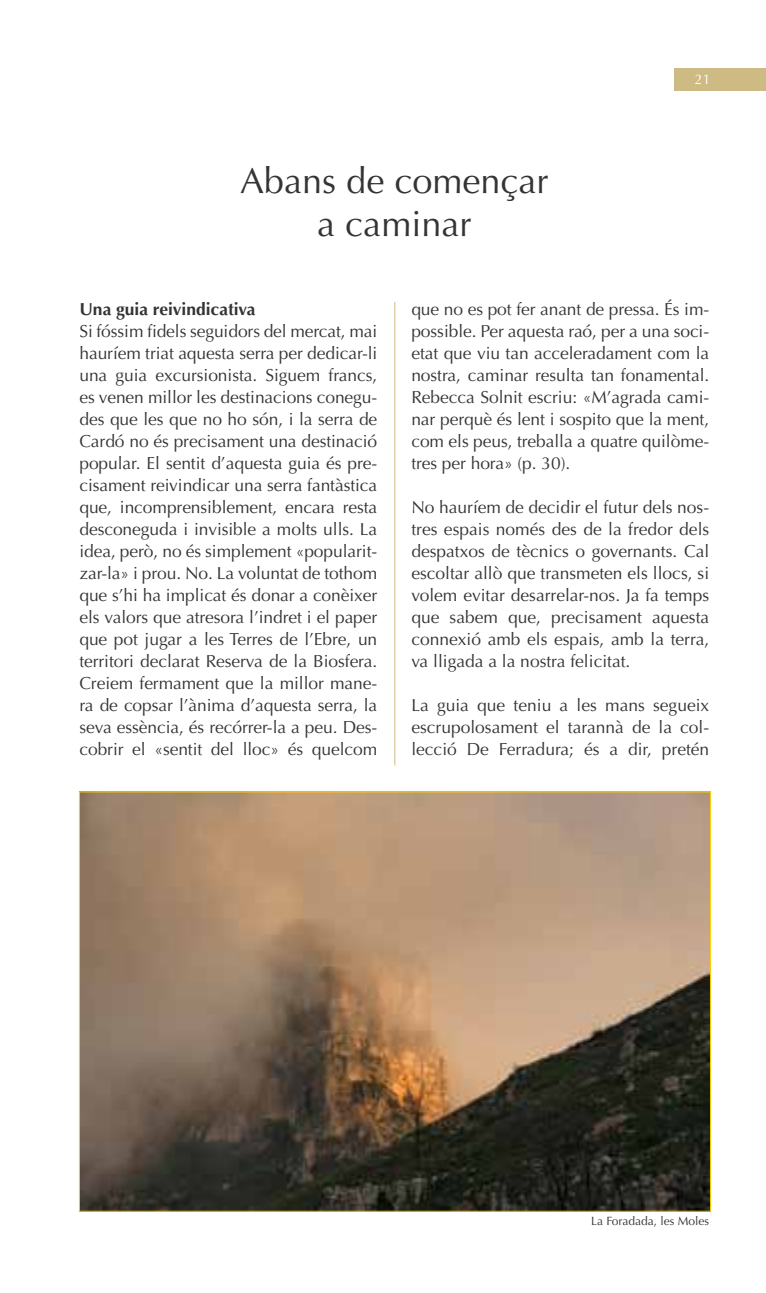
<style>
.page{position:relative;width:766px;height:1293px;background:#fff}
.page>*{position:absolute;margin:0;border:0;box-sizing:border-box;transform-origin:0 0}
.t1{font:36px/43.2px "Optima";color:#343434;text-align:center}
.t2{font:17.4px/22px "Optima";letter-spacing:-.005em;color:#343434;text-align:justify}
.t3{font:700 17.4px "Optima";color:#343434}
.t4{font:14px "Optima";color:#fff}
.t5{font:12px "Optima";color:#343434}
</style>
<div class="page">
<div style="left:674px;top:68px;width:91px;height:22px;background:#cdbb83"></div>
<hr style="left:394px;top:302px;width:1px;height:463px;background:#cdbb83">
<img style="left:81px;top:793px;width:627px;height:416px">
<h1 class="t1" style="left:240px;top:160px;width:310px">Abans de començar a caminar</h1>
<p class="t4" style="left:694px;top:71px;width:17px">21</p>
<p class="t3" style="left:79px;top:298px;width:177px">Una guia reivindicativa</p>
<p class="t2" style="left:79px;top:320px;width:299px">Si fóssim fidels seguidors del mercat, mai hauríem triat aquesta serra per dedicar-li una guia excursionista. Siguem francs, es venen millor les destinacions conegu&shy;des que les que no ho són, i la serra de Cardó no és precisament una destinació popular. El sentit d’aquesta guia és pre&shy;cisament reivindicar una serra fantàstica que, incomprensiblement, encara resta desconeguda i invisible a molts ulls. La idea, però, no és simplement «popularit&shy;zar-la» i prou. No. La voluntat de tothom que s’hi ha implicat és donar a conèixer els valors que atresora l’indret i el paper que pot jugar a les Terres de l’Ebre, un territori declarat Reserva de la Biosfera.<br>Creiem fermament que la millor mane&shy;ra de copsar l’ànima d’aquesta serra, la seva essència, és recórrer-la a peu. Des&shy;cobrir el «sentit del lloc» és quelcom</p>
<p class="t2" style="left:411px;top:298px;width:299px">que no es pot fer anant de pressa. És im&shy;possible. Per aquesta raó, per a una soci&shy;etat que viu tan acceleradament com la nostra, caminar resulta tan fonamental.<br>Rebecca Solnit escriu: «M’agrada cami&shy;nar perquè és lent i sospito que la ment, com els peus, treballa a quatre quilòme&shy;tres per hora» (p. 30).</p>
<p class="t2" style="left:411px;top:496px;width:299px">No hauríem de decidir el futur dels nos&shy;tres espais només des de la fredor dels despatxos de tècnics o governants. Cal escoltar allò que transmeten els llocs, si volem evitar desarrelar-nos. Ja fa temps que sabem que, precisament aquesta connexió amb els espais, amb la terra, va lligada a la nostra felicitat.</p>
<p class="t2" style="left:411px;top:694px;width:299px">La guia que teniu a les mans segueix escrupolosament el tarannà de la col· lecció De Ferradura; és a dir, pretén</p>
<p class="t5" style="left:591px;top:1214px;width:120px">La Foradada, les Moles</p>
</div>
